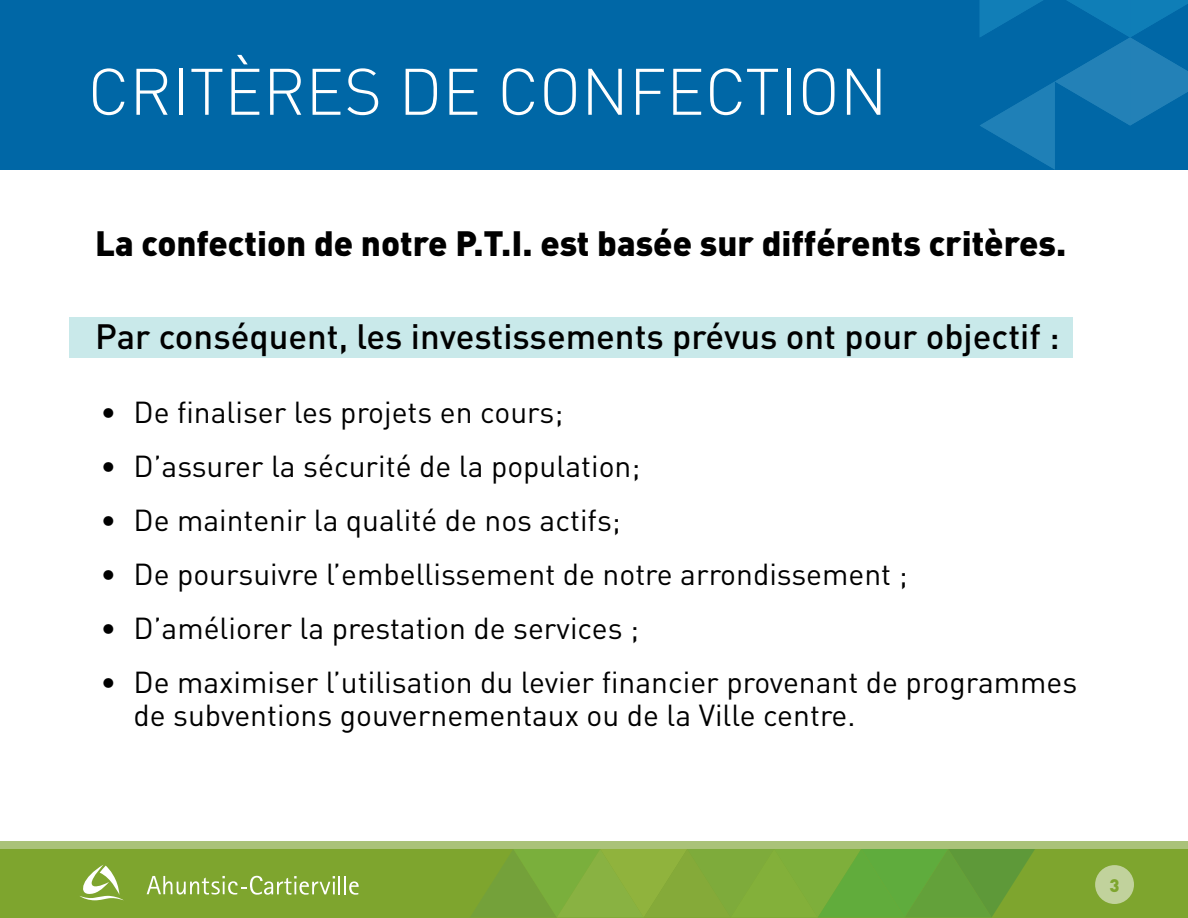
<style>
.page{position:relative;width:1188px;height:918px;background:#fff}
.page>*{position:absolute;margin:0;border:0;box-sizing:border-box;transform-origin:0 0}
.t1{font:300 64.65px "DIN";color:#fff}
.t2{font:900 34.8px "DIN";color:#000}
.t3{font:500 34.8px "DIN";color:#000}
.t4{font:30px/33px "DIN";color:#000}
.t5{font:900 18px "DIN";color:#7ea52e}
</style>
<div class="page">
<div style="left:0;top:841px;width:1188px;height:77px;background:#7ea52e"></div>
<svg style="left:80px;top:865px;width:43px;height:35px"></svg>
<svg style="left:147px;top:876px;width:212px;height:19px"></svg>
<div style="left:0;top:0;width:1188px;height:170px;background:#0067a6"></div>
<div style="left:1095px;top:865px;width:39px;height:39px;background:#c1d29c;border-radius:50%"></div>
<svg style="left:471px;top:849px;width:564px;height:69px"></svg>
<div style="left:0;top:841px;width:1188px;height:8px;background:#aac279"></div>
<svg style="left:980px;top:0;width:208px;height:170px"></svg>
<div style="left:69px;top:317px;width:1003px;height:41px;background:#c9e9ea"></div>
<h1 class="t1" style="left:88px;top:52px;width:801px">CRITÈRES DE CONFECTION</h1>
<p class="t2" style="left:95px;top:220px;width:973px">La confection de notre P.T.I. est basée sur différents critères.</p>
<p class="t3" style="left:95px;top:315px;width:966px">Par conséquent, les investissements prévus ont pour objectif :</p>
<p class="t4" style="left:100px;top:395px;width:464px">• De finaliser les projets en cours;</p>
<p class="t4" style="left:100px;top:449px;width:541px">• D’assurer la sécurité de la population;</p>
<p class="t4" style="left:100px;top:503px;width:522px">• De maintenir la qualité de nos actifs;</p>
<p class="t4" style="left:100px;top:557px;width:809px">• De poursuivre l’embellissement de notre arrondissement ;</p>
<p class="t4" style="left:100px;top:611px;width:540px">• D’améliorer la prestation de services ;</p>
<p class="t4" style="left:133px;top:665px;width:945px;text-indent:-33px">• De maximiser l’utilisation du levier financier provenant de programmes de subventions gouvernementaux ou de la Ville centre.</p>
<p class="t5" style="left:1110px;top:873px;width:12px">3</p>
</div>
